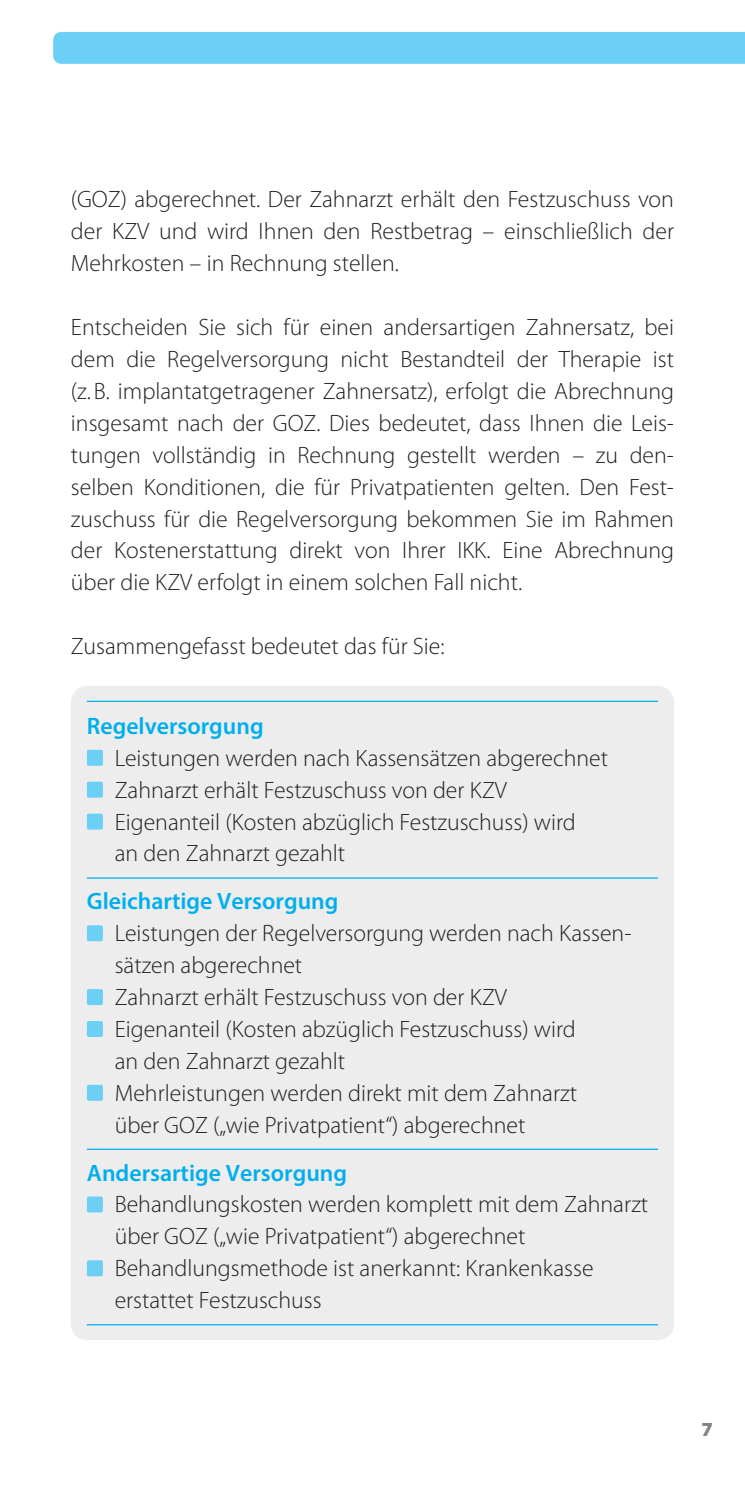
<style>
.page{position:relative;width:745px;height:1489px;background:#fff}
.page>*{position:absolute;margin:0;border:0;box-sizing:border-box;transform-origin:0 0}
.t1{font:300 23.75px/32px "Myriad Pro";color:#231f20}
.t2{font:600 23.75px "Myriad Pro";color:#00aeef}
.t3{font:900 20px "Myriad Pro";color:#808285}
</style>
<div class="page">
<div style="left:53px;top:32px;width:691px;height:32px;background:#6bcff6"></div>
<div style="left:71px;top:686px;width:602px;height:653px;background:#ecedec;border-radius:16px"></div>
<hr style="left:87px;top:700px;width:570px;height:2px;background:#00aeef">
<hr style="left:87px;top:877px;width:570px;height:1px;background:#00aeef">
<hr style="left:87px;top:1148px;width:570px;height:1px;background:#00aeef">
<hr style="left:87px;top:1323px;width:570px;height:2px;background:#00aeef">
<div style="left:87px;top:749px;width:16px;height:16px;background:#6bcff6;border-radius:2px"></div>
<div style="left:87px;top:781px;width:16px;height:16px;background:#6bcff6;border-radius:2px"></div>
<div style="left:87px;top:813px;width:16px;height:16px;background:#6bcff6;border-radius:2px"></div>
<div style="left:87px;top:925px;width:16px;height:16px;background:#6bcff6;border-radius:2px"></div>
<div style="left:87px;top:989px;width:16px;height:16px;background:#6bcff6;border-radius:2px"></div>
<div style="left:87px;top:1020px;width:16px;height:16px;background:#6bcff6;border-radius:2px"></div>
<div style="left:87px;top:1084px;width:16px;height:16px;background:#6bcff6;border-radius:2px"></div>
<div style="left:87px;top:1196px;width:16px;height:16px;background:#6bcff6;border-radius:2px"></div>
<div style="left:87px;top:1260px;width:16px;height:16px;background:#6bcff6;border-radius:2px"></div>
<p class="t1" style="left:71px;top:184px;width:604px;text-align:justify">(GOZ) abgerechnet. Der Zahnarzt erhält den Festzuschuss von der KZV und wird Ihnen den Restbetrag – einschließlich der Mehrkosten – in Rechnung stellen.</p>
<p class="t1" style="left:71px;top:311px;width:604px;text-align:justify">Entscheiden Sie sich für einen andersartigen Zahnersatz, bei dem die Regelversorgung nicht Bestandteil der Therapie ist (z.B. implantatgetragener Zahnersatz), erfolgt die Abrechnung insgesamt nach der GOZ. Dies bedeutet, dass Ihnen die Leis&shy;tungen vollständig in Rechnung gestellt werden – zu den&shy;selben Konditionen, die für Privatpatienten gelten. Den Fest&shy;zuschuss für die Regelversorgung bekommen Sie im Rahmen der Kostenerstattung direkt von Ihrer IKK. Eine Abrechnung über die KZV erfolgt in einem solchen Fall nicht.</p>
<p class="t1" style="left:71px;top:630px;width:375px">Zusammengefasst bedeutet das für Sie:</p>
<p class="t2" style="left:87px;top:710px;width:178px">Regelversorgung</p>
<p class="t1" style="left:115px;top:742px;width:494px">Leistungen werden nach Kassensätzen abgerechnet Zahnarzt erhält Festzuschuss von der KZV Eigenanteil (Kosten abzüglich Festzuschuss) wird<br>an den Zahnarzt gezahlt</p>
<p class="t2" style="left:87px;top:886px;width:253px">Gleichartige Versorgung</p>
<p class="t1" style="left:115px;top:917px;width:518px">Leistungen der Regelversorgung werden nach Kassen&shy;sätzen abgerechnet<br>Zahnarzt erhält Festzuschuss von der KZV<br>Eigenanteil (Kosten abzüglich Festzuschuss) wird<br>an den Zahnarzt gezahlt<br>Mehrleistungen werden direkt mit dem Zahnarzt<br>über GOZ („wie Privatpatient“) abgerechnet</p>
<p class="t2" style="left:87px;top:1157px;width:261px">Andersartige Versorgung</p>
<p class="t1" style="left:115px;top:1188px;width:534px">Behandlungskosten werden komplett mit dem Zahnarzt über GOZ („wie Privatpatient“) abgerechnet Behandlungsmethode ist anerkannt: Krankenkasse erstattet Festzuschuss</p>
<p class="t3" style="left:701px;top:1417px;width:13px">7</p>
</div>
